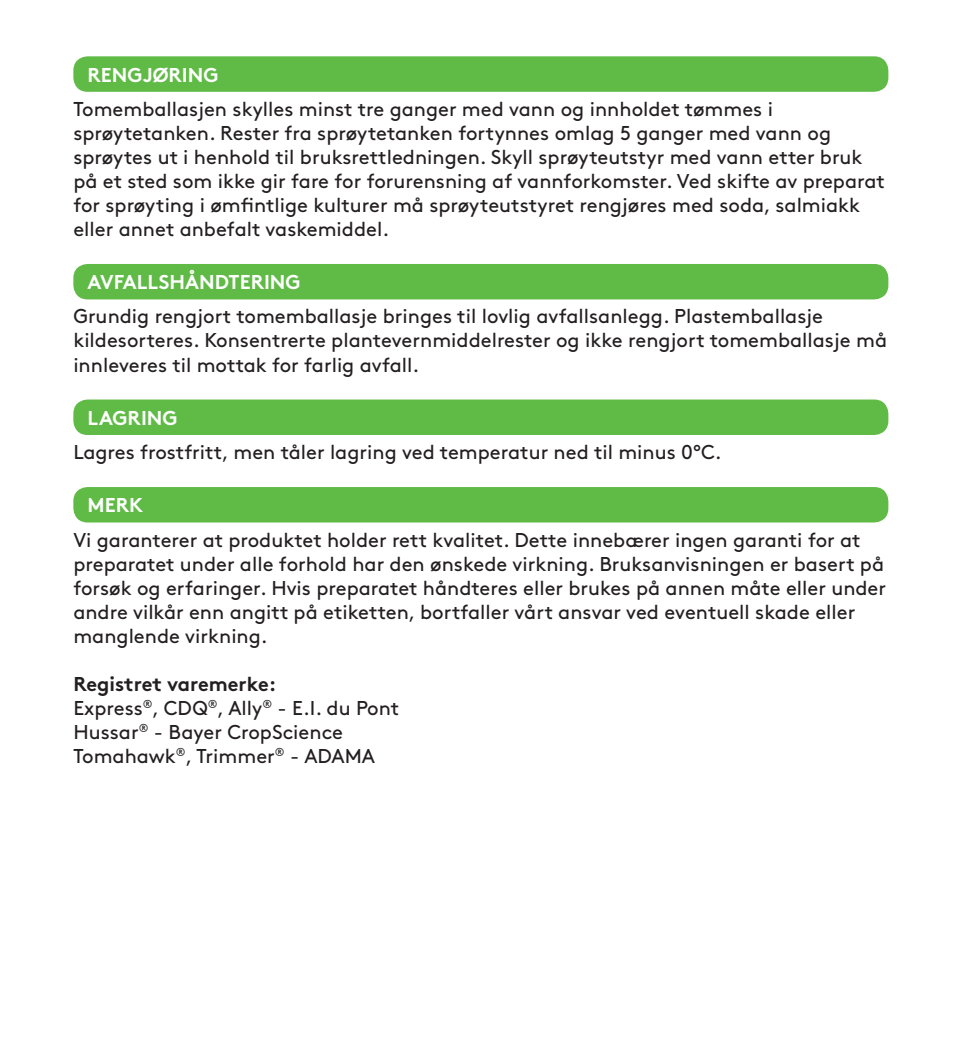
<style>
.page{position:relative;width:959px;height:1049px;background:#fff}
.page>*{position:absolute;margin:0;border:0;box-sizing:border-box;transform-origin:0 0}
.t1{font:20px/24px "Brown Pro";color:#231f20}
.t2{font:700 20px "Brown Pro";color:#fff}
.t3{font:700 20px "Brown Pro";color:#231f20}
</style>
<div class="page">
<div style="left:73px;top:56px;width:815px;height:36px;background:#60bb46;border-radius:14px"></div>
<div style="left:73px;top:264px;width:815px;height:35px;background:#60bb46;border-radius:14px"></div>
<div style="left:73px;top:399px;width:815px;height:36px;background:#60bb46;border-radius:14px"></div>
<div style="left:73px;top:487px;width:815px;height:35px;background:#60bb46;border-radius:14px"></div>
<p class="t2" style="left:88px;top:58px;width:132px">RENGJØRING</p>
<p class="t1" style="left:73px;top:95px;width:813px">Tomemballasjen skylles minst tre ganger med vann og innholdet tømmes i sprøytetanken. Rester fra sprøytetanken fortynnes omlag 5 ganger med vann og sprøytes ut i henhold til bruksrettledningen. Skyll sprøyteutstyr med vann etter bruk på et sted som ikke gir fare for forurensning af vannforkomster. Ved skifte av preparat for sprøyting i ømfintlige kulturer må sprøyteutstyret rengjøres med soda, salmiakk eller annet anbefalt vaskemiddel.</p>
<p class="t2" style="left:88px;top:266px;width:215px">AVFALLSHÅNDTERING</p>
<p class="t1" style="left:73px;top:303px;width:815px">Grundig rengjort tomemballasje bringes til lovlig avfallsanlegg. Plastemballasje kildesorteres. Konsentrerte plantevernmiddelrester og ikke rengjort tomemballasje må innleveres til mottak for farlig avfall.</p>
<p class="t2" style="left:88px;top:401px;width:92px">LAGRING</p>
<p class="t1" style="left:73px;top:438px;width:650px">Lagres frostfritt, men tåler lagring ved temperatur ned til minus 0°C.</p>
<p class="t2" style="left:88px;top:489px;width:57px">MERK</p>
<p class="t1" style="left:73px;top:525px;width:814px">Vi garanterer at produktet holder rett kvalitet. Dette innebærer ingen garanti for at preparatet under alle forhold har den ønskede virkning. Bruksanvisningen er basert på forsøk og erfaringer. Hvis preparatet håndteres eller brukes på annen måte eller under andre vilkår enn angitt på etiketten, bortfaller vårt ansvar ved eventuell skade eller manglende virkning.</p>
<p class="t3" style="left:73px;top:667px;width:205px">Registret varemerke:</p>
<p class="t1" style="left:73px;top:693px;width:327px">Express<sup>®</sup>, CDQ<sup>®</sup>, Ally<sup>®</sup> - E.I. du Pont</p>
<p class="t1" style="left:73px;top:717px;width:271px">Hussar<sup>®</sup> - Bayer CropScience</p>
<p class="t1" style="left:73px;top:741px;width:303px">Tomahawk<sup>®</sup>, Trimmer<sup>®</sup> - ADAMA</p>
</div>
